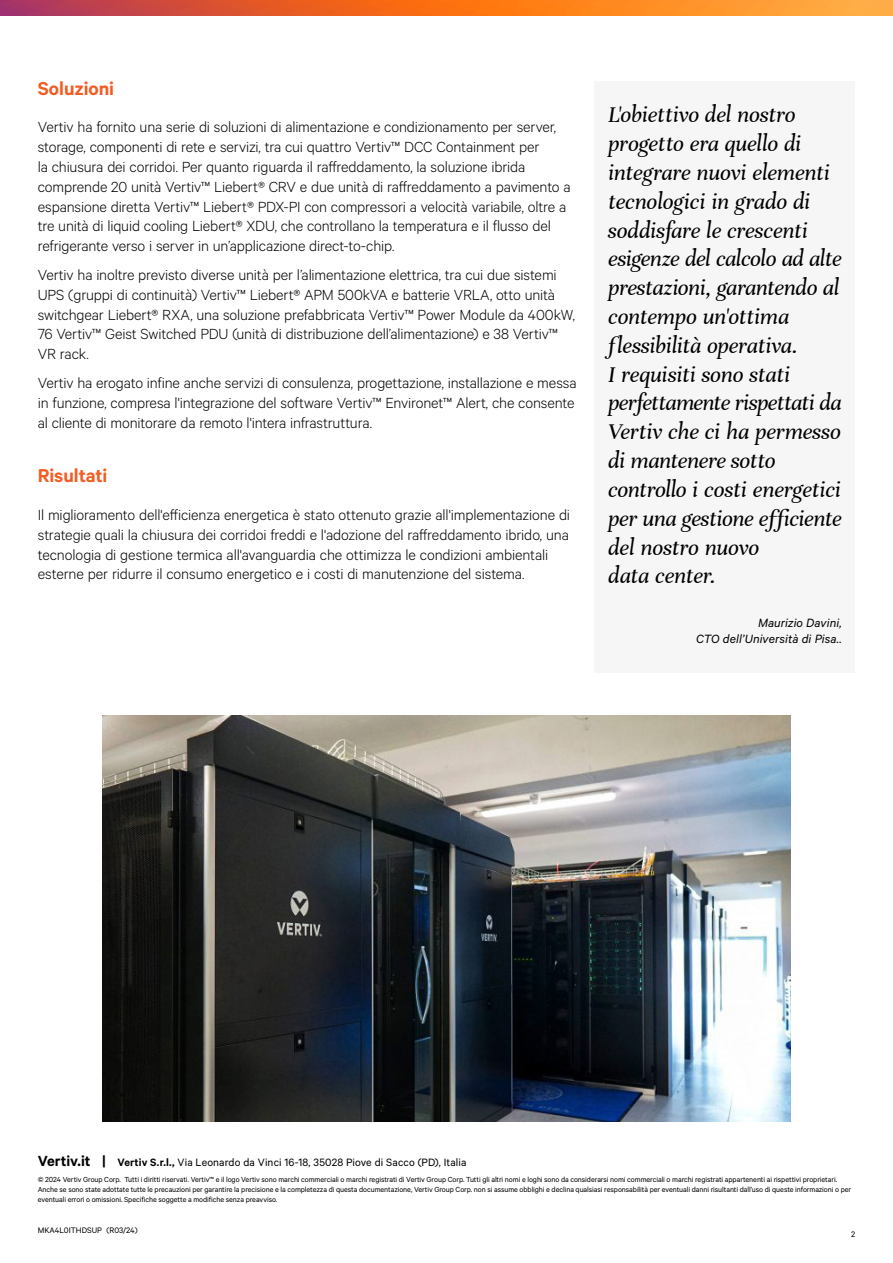
<style>
.page{position:relative;width:893px;height:1263px;background:#fff}
.page>*{position:absolute;margin:0;border:0;box-sizing:border-box;transform-origin:0 0}
.t1{font:italic 24px/28.8px "Unna";letter-spacing:-.01em;color:#000}
.t2{font:600 21px "Calibre";letter-spacing:-.005em;color:#f15d24}
.t3{font:300 16.5px/19.8px "Calibre";letter-spacing:-.01em;color:#000}
.t4{font:italic 13.5px/16.2px "Calibre";letter-spacing:.005em;color:#000;text-align:right}
.t5{font:12px "Calibre";letter-spacing:.01em;color:#000}
.t6{font:9px "Calibre";color:#000}
.t7{font:8.25px/9.8px "Calibre";letter-spacing:-.01em;color:#000}
.s1{font-weight:600;font-size:16.5px}
.s2{font-weight:600}
</style>
<div class="page">
<svg style="left:0;top:0;width:893px;height:16px;background:#ea712e"></svg>
<div style="left:595px;top:81px;width:260px;height:591px;background:#f6f6f6"></div>
<img style="left:103px;top:715px;width:687px;height:406px">
<p class="t2" style="left:38px;top:76px;width:78px">Soluzioni</p>
<p class="t3" style="left:38px;top:117px;width:534px">Vertiv ha fornito una serie di soluzioni di alimentazione e condizionamento per server, storage, componenti di rete e servizi, tra cui quattro Vertiv™ DCC Containment per<br>la chiusura dei corridoi. Per quanto riguarda il raffreddamento, la soluzione ibrida comprende 20 unità Vertiv™ Liebert® CRV e due unità di raffreddamento a pavimento a espansione diretta Vertiv™ Liebert® PDX-PI con compressori a velocità variabile, oltre a tre unità di liquid cooling Liebert® XDU, che controllano la temperatura e il flusso del refrigerante verso i server in un’applicazione direct-to-chip.</p>
<p class="t3" style="left:38px;top:264px;width:539px">Vertiv ha inoltre previsto diverse unità per l’alimentazione elettrica, tra cui due sistemi UPS (gruppi di continuità) Vertiv™ Liebert® APM 500kVA e batterie VRLA, otto unità switchgear Liebert® RXA, una soluzione prefabbricata Vertiv™ Power Module da 400kW, 76 Vertiv™ Geist Switched PDU (unità di distribuzione dell’alimentazione) e 38 Vertiv™ VR rack.</p>
<p class="t3" style="left:38px;top:372px;width:540px">Vertiv ha erogato infine anche servizi di consulenza, progettazione, installazione e messa in funzione, compresa l'integrazione del software Vertiv™ Environet™ Alert, che consente al cliente di monitorare da remoto l'intera infrastruttura.</p>
<p class="t2" style="left:38px;top:463px;width:71px">Risultati</p>
<p class="t3" style="left:38px;top:504px;width:534px">Il miglioramento dell'efficienza energetica è stato ottenuto grazie all'implementazione di strategie quali la chiusura dei corridoi freddi e l'adozione del raffreddamento ibrido, una tecnologia di gestione termica all'avanguardia che ottimizza le condizioni ambientali esterne per ridurre il consumo energetico e i costi di manutenzione del sistema.</p>
<p class="t1" style="left:608px;top:101px;width:235px">L'obiettivo del nostro progetto era quello di integrare nuovi elementi tecnologici in grado di soddisfare le crescenti esigenze del calcolo ad alte prestazioni, garantendo al contempo un'ottima flessibilità operativa.<br>I requisiti sono stati perfettamente rispettati da<br>Vertiv che ci ha permesso di mantenere sotto controllo i costi energetici per una gestione efficiente del nostro nuovo<br>data center.</p>
<p class="t4" style="left:696px;top:614px;width:147px">Maurizio Davini,<br>CTO dell’Università di Pisa..</p>
<p class="t5" style="left:38px;top:1155px;width:430px"><span class="s1">Vertiv.it |</span> <span class="s2">Vertiv S.r.l.,</span> Via Leonardo da Vinci 16-18, 35028 Piove di Sacco (PD), Italia</p>
<p class="t7" style="left:38px;top:1174px;width:815px">© 2024 Vertiv Group Corp. Tutti i diritti riservati. Vertiv™ e il logo Vertiv sono marchi commerciali o marchi registrati di Vertiv Group Corp. Tutti gli altri nomi e loghi sono da considerarsi nomi commerciali o marchi registrati appartenenti ai rispettivi proprietari.<br>Anche se sono state adottate tutte le precauzioni per garantire la precisione e la completezza di questa documentazione, Vertiv Group Corp. non si assume obblighi e declina qualsiasi responsabilità per eventuali danni risultanti dall’uso di queste informazioni o per eventuali errori o omissioni. Specifiche soggette a modifiche senza preavviso.</p>
<p class="t6" style="left:38px;top:1225px;width:101px">MKA4L0ITHDSUP (R03/24)</p>
<p class="t6" style="left:851px;top:1229px;width:6px">2</p>
</div>
